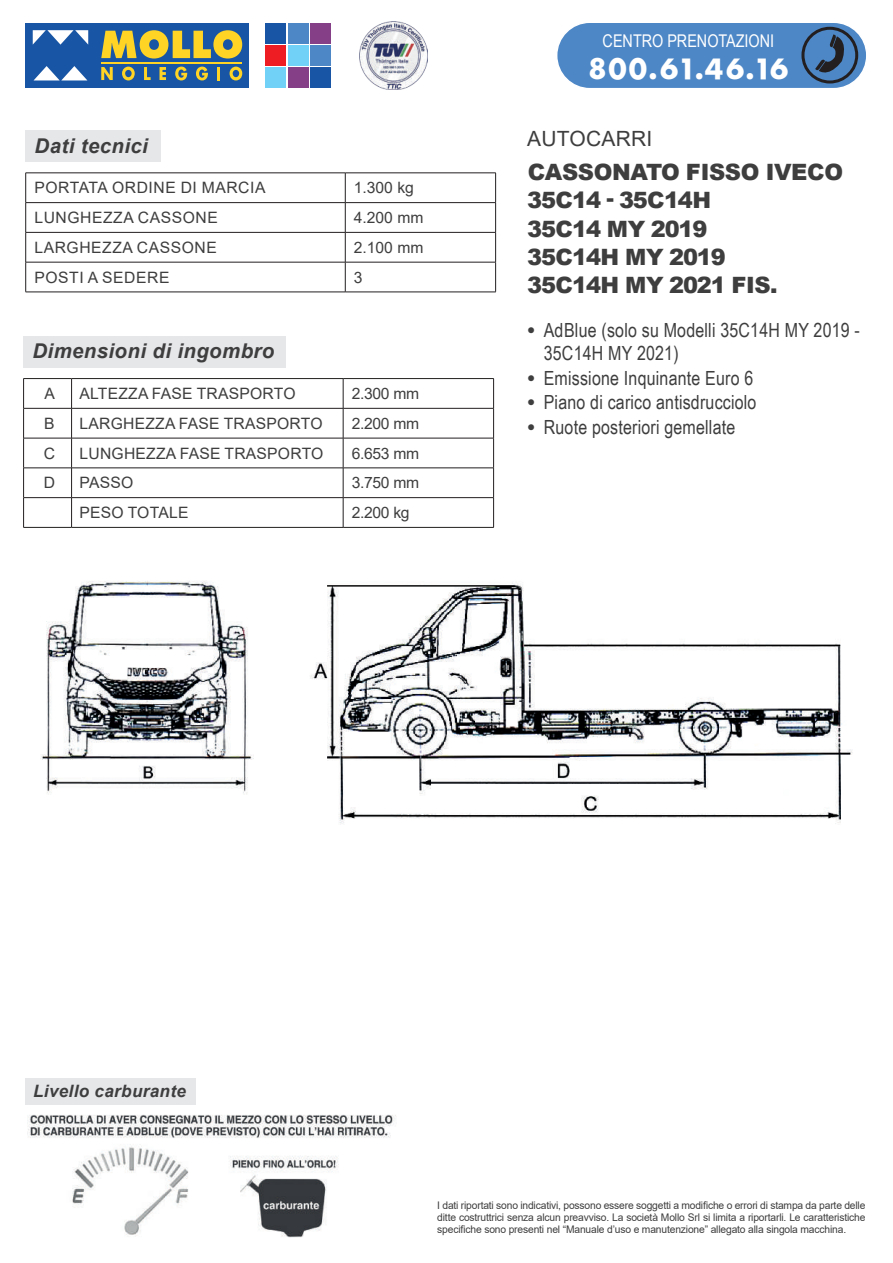
<style>
.page{position:relative;width:893px;height:1263px;background:#fff}
.page>*{position:absolute;margin:0;border:0;box-sizing:border-box;transform-origin:0 0}
.t1{font:27.3px "Futura ICG Bold";color:#fff}
.t2{font:900 22.5px/28.2px "Arial";letter-spacing:-.03em;color:#3e3e3f}
.t3{font:21px "Arial";letter-spacing:.01em;color:#3e3e3f}
.t4{font:italic 700 20.4px "Arial";letter-spacing:.02em;color:#3e3e3f}
.t5{font:19.5px/22.5px "Arial Narrow";letter-spacing:.01em;color:#3e3e3f}
.t6{font:17.55px "Arial Narrow";color:#fff}
.t7{font:italic 700 17.1px "Arial";letter-spacing:.02em;color:#3e3e3f}
.t8{font:15.6px "Arial";letter-spacing:.015em;color:#3e3e3f}
.t9{font:15.6px "Arial";letter-spacing:.035em;color:#3e3e3f}
.t10{font:10.5px/12px "Arial";letter-spacing:-.015em;color:#3e3e3f;text-align:justify}
</style>
<div class="page">
<hr style="left:26px;top:173px;width:319px;height:1px;background:#231f20">
<hr style="left:345px;top:173px;width:151px;height:1px;background:#231f20">
<hr style="left:26px;top:202px;width:319px;height:1px;background:#231f20">
<hr style="left:345px;top:202px;width:151px;height:1px;background:#231f20">
<hr style="left:26px;top:232px;width:319px;height:1px;background:#231f20">
<svg style="left:25px;top:173px;width:1px;height:89px"></svg>
<hr style="left:345px;top:232px;width:151px;height:1px;background:#231f20">
<svg style="left:345px;top:173px;width:1px;height:89px"></svg>
<svg style="left:495px;top:173px;width:1px;height:89px"></svg>
<hr style="left:26px;top:262px;width:319px;height:1px;background:#231f20">
<hr style="left:25px;top:262px;width:1px;height:30px;background:#231f20">
<hr style="left:345px;top:262px;width:151px;height:1px;background:#231f20">
<hr style="left:345px;top:262px;width:1px;height:30px;background:#231f20">
<hr style="left:26px;top:292px;width:319px;height:1px;background:#231f20">
<hr style="left:345px;top:292px;width:151px;height:1px;background:#231f20">
<hr style="left:495px;top:262px;width:1px;height:30px;background:#231f20">
<div style="left:26px;top:130px;width:135px;height:32px;background:#e6e7e9"></div>
<div style="left:23px;top:336px;width:263px;height:31px;background:#e6e7e9"></div>
<hr style="left:23px;top:378px;width:49px;height:1px;background:#231f20">
<svg style="left:23px;top:379px;width:1px;height:29px"></svg>
<hr style="left:72px;top:378px;width:271px;height:1px;background:#231f20">
<svg style="left:71px;top:379px;width:1px;height:29px"></svg>
<hr style="left:343px;top:378px;width:151px;height:1px;background:#231f20">
<svg style="left:343px;top:379px;width:1px;height:29px"></svg>
<svg style="left:493px;top:379px;width:1px;height:29px"></svg>
<hr style="left:23px;top:408px;width:49px;height:1px;background:#231f20">
<hr style="left:23px;top:408px;width:1px;height:30px;background:#231f20">
<hr style="left:72px;top:408px;width:271px;height:1px;background:#231f20">
<hr style="left:71px;top:408px;width:1px;height:30px;background:#231f20">
<hr style="left:343px;top:408px;width:151px;height:1px;background:#231f20">
<hr style="left:343px;top:408px;width:1px;height:30px;background:#231f20">
<hr style="left:493px;top:408px;width:1px;height:30px;background:#231f20">
<hr style="left:23px;top:438px;width:49px;height:1px;background:#231f20">
<hr style="left:23px;top:438px;width:1px;height:30px;background:#231f20">
<hr style="left:72px;top:438px;width:271px;height:1px;background:#231f20">
<hr style="left:71px;top:438px;width:1px;height:30px;background:#231f20">
<hr style="left:343px;top:438px;width:151px;height:1px;background:#231f20">
<hr style="left:343px;top:438px;width:1px;height:30px;background:#231f20">
<hr style="left:23px;top:468px;width:49px;height:1px;background:#231f20">
<hr style="left:72px;top:468px;width:271px;height:1px;background:#231f20">
<hr style="left:343px;top:468px;width:151px;height:1px;background:#231f20">
<hr style="left:23px;top:497px;width:49px;height:1px;background:#231f20">
<svg style="left:23px;top:468px;width:1px;height:59px"></svg>
<hr style="left:72px;top:497px;width:271px;height:1px;background:#231f20">
<svg style="left:71px;top:468px;width:1px;height:59px"></svg>
<hr style="left:343px;top:497px;width:151px;height:1px;background:#231f20">
<svg style="left:343px;top:468px;width:1px;height:59px"></svg>
<svg style="left:493px;top:468px;width:1px;height:59px"></svg>
<hr style="left:23px;top:527px;width:49px;height:1px;background:#231f20">
<hr style="left:72px;top:527px;width:271px;height:1px;background:#231f20">
<hr style="left:343px;top:527px;width:151px;height:1px;background:#231f20">
<hr style="left:493px;top:438px;width:1px;height:30px;background:#231f20">
<img style="left:40px;top:581px;width:214px;height:213px">
<img style="left:310px;top:583px;width:543px;height:242px">
<div style="left:26px;top:1078px;width:170px;height:26px;background:#e6e7e9"></div>
<img style="left:27px;top:1114px;width:369px;height:124px">
<div style="left:557px;top:22px;width:310px;height:67px;background:#4d87c6;border-radius:33px"></div>
<div style="left:556px;top:22px;width:311px;height:67px;border:1px solid #fff;border-radius:33px"></div>
<svg style="left:815px;top:34px;width:34px;height:44px"></svg>
<div style="left:801px;top:27px;width:57px;height:57px;border:3px solid #231f20;border-radius:50%"></div>
<div style="left:266px;top:23px;width:20px;height:20px;background:#1855a4"></div>
<div style="left:310px;top:67px;width:21px;height:21px;background:#1855a4"></div>
<div style="left:288px;top:23px;width:21px;height:20px;background:#4d87c6"></div>
<div style="left:310px;top:45px;width:21px;height:21px;background:#4d87c6"></div>
<div style="left:310px;top:23px;width:21px;height:20px;background:#843f87"></div>
<div style="left:288px;top:67px;width:21px;height:21px;background:#843f87"></div>
<div style="left:288px;top:45px;width:21px;height:21px;background:#72d1f6"></div>
<div style="left:266px;top:67px;width:20px;height:21px;background:#72d1f6"></div>
<div style="left:266px;top:45px;width:20px;height:21px;background:#ee1d23"></div>
<div style="left:26px;top:23px;width:223px;height:65px;background:#1855a4"></div>
<svg style="left:101px;top:30px;width:141px;height:29px"></svg>
<svg style="left:101px;top:67px;width:12px;height:13px"></svg>
<svg style="left:122px;top:67px;width:13px;height:13px"></svg>
<svg style="left:144px;top:67px;width:7px;height:13px"></svg>
<svg style="left:159px;top:67px;width:7px;height:13px"></svg>
<svg style="left:175px;top:67px;width:12px;height:13px"></svg>
<svg style="left:196px;top:67px;width:12px;height:13px"></svg>
<svg style="left:217px;top:67px;width:3px;height:13px"></svg>
<svg style="left:230px;top:67px;width:12px;height:13px"></svg>
<hr style="left:101px;top:62px;width:141px;height:1px;background:#ffd424">
<svg style="left:34px;top:66px;width:53px;height:14px"></svg>
<svg style="left:33px;top:30px;width:55px;height:15px"></svg>
<img style="left:360px;top:22px;width:67px;height:67px">
<h3 class="t4" style="left:35px;top:132px;width:115px">Dati tecnici</h3>
<h3 class="t9" style="left:34px;top:177px;width:233px">PORTATA ORDINE DI MARCIA</h3>
<h3 class="t8" style="left:354px;top:177px;width:62px">1.300 kg</h3>
<h3 class="t9" style="left:34px;top:207px;width:185px">LUNGHEZZA CASSONE</h3>
<h3 class="t8" style="left:354px;top:207px;width:71px">4.200 mm</h3>
<h3 class="t9" style="left:34px;top:237px;width:184px">LARGHEZZA CASSONE</h3>
<h3 class="t8" style="left:354px;top:237px;width:71px">2.100 mm</h3>
<h3 class="t9" style="left:34px;top:266px;width:136px">POSTI A SEDERE</h3>
<h3 class="t8" style="left:354px;top:266px;width:10px">3</h3>
<h3 class="t4" style="left:33px;top:338px;width:243px">Dimensioni di ingombro</h3>
<h3 class="t8" style="left:45px;top:383px;width:12px">A</h3>
<h3 class="t8" style="left:80px;top:383px;width:218px">ALTEZZA FASE TRASPORTO</h3>
<h3 class="t8" style="left:352px;top:383px;width:69px">2.300 mm</h3>
<h3 class="t8" style="left:44px;top:413px;width:12px">B</h3>
<h3 class="t8" style="left:80px;top:413px;width:245px">LARGHEZZA FASE TRASPORTO</h3>
<h3 class="t8" style="left:352px;top:413px;width:69px">2.200 mm</h3>
<h3 class="t8" style="left:44px;top:442px;width:13px">C</h3>
<h3 class="t8" style="left:80px;top:442px;width:245px">LUNGHEZZA FASE TRASPORTO</h3>
<h3 class="t8" style="left:352px;top:442px;width:69px">6.653 mm</h3>
<h3 class="t8" style="left:44px;top:472px;width:13px">D</h3>
<h3 class="t8" style="left:80px;top:472px;width:55px">PASSO</h3>
<h3 class="t8" style="left:352px;top:472px;width:69px">3.750 mm</h3>
<h3 class="t8" style="left:80px;top:502px;width:110px">PESO TOTALE</h3>
<h3 class="t8" style="left:352px;top:502px;width:59px">2.200 kg</h3>
<h3 class="t6" style="left:603px;top:28px;width:173px">CENTRO PRENOTAZIONI</h3>
<h1 class="t1" style="left:587px;top:50px;width:204px">800.61.46.16</h1>
<h3 class="t3" style="left:527px;top:124px;width:126px">AUTOCARRI</h3>
<h2 class="t2" style="left:527px;top:157px;width:317px">CASSONATO FISSO IVECO<br>35C14 - 35C14H<br>35C14 MY 2019<br>35C14H MY 2019<br>35C14H MY 2021 FIS.</h2>
<h3 class="t5" style="left:544px;top:319px;width:318px;text-indent:-16px"><sup>●</sup> AdBlue (solo su Modelli 35C14H MY 2019 -<br>35C14H MY 2021)</h3>
<h3 class="t5" style="left:527px;top:366px;width:228px"><sup>●</sup> Emissione Inquinante Euro 6</h3>
<h3 class="t5" style="left:527px;top:390px;width:231px"><sup>●</sup> Piano di carico antisdrucciolo</h3>
<h3 class="t5" style="left:527px;top:415px;width:210px"><sup>●</sup> Ruote posteriori gemellate</h3>
<h3 class="t7" style="left:33px;top:1079px;width:154px">Livello carburante</h3>
<p class="t10" style="left:437px;top:1200px;width:430px">I dati riportati sono indicativi, possono essere soggetti a modifiche o errori di stampa da parte delle ditte costruttrici senza alcun preavviso. La società Mollo Srl si limita a riportarli. Le caratteristiche specifiche sono presenti nel “Manuale d’uso e manutenzione” allegato alla singola macchina.</p>
</div>
